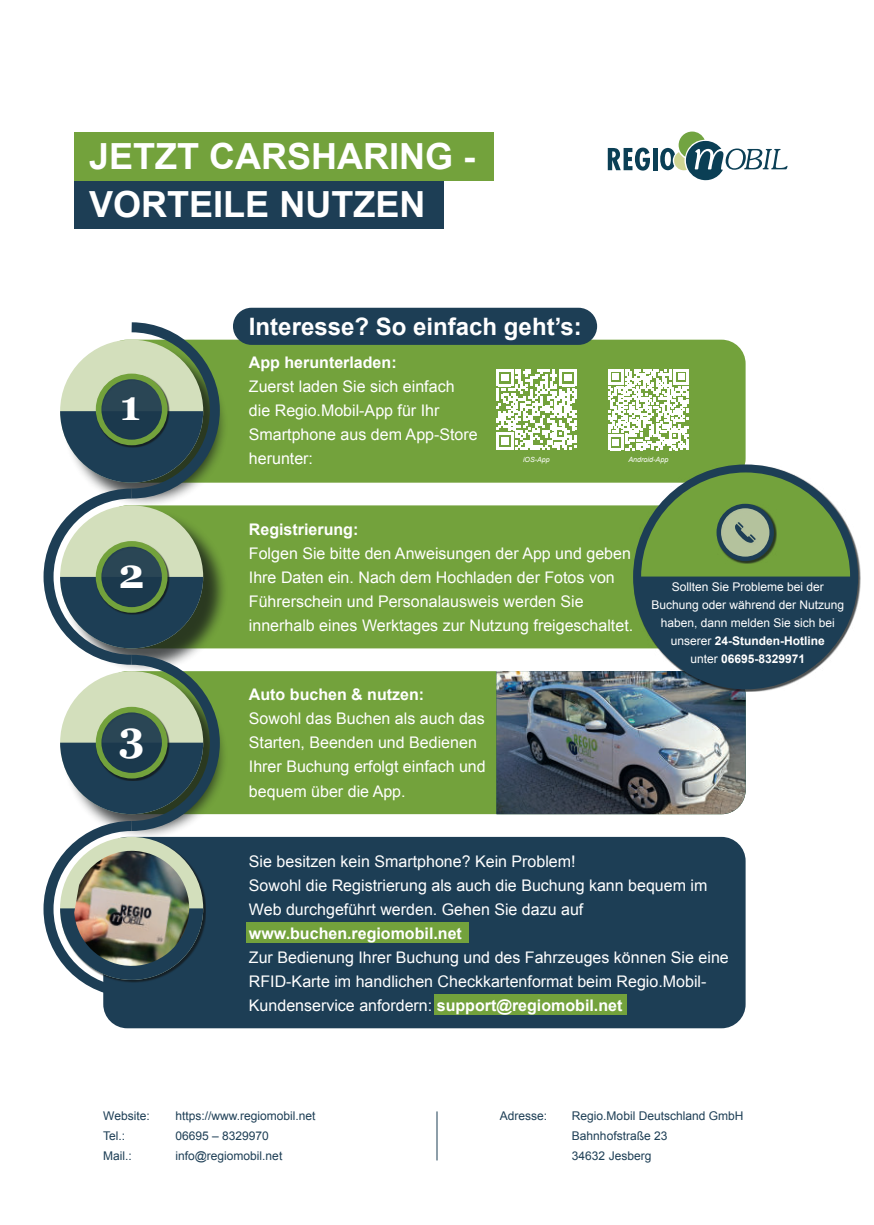
<style>
.page{position:relative;width:874px;height:1225px;background:#fff}
.page>*{position:absolute;margin:0;border:0;box-sizing:border-box;transform-origin:0 0}
.t1{font:700 41.4px "Georgia";color:#fff}
.t2{font:700 36px/48px "Arial";color:#fff}
.t3{font:700 24px "Arial";color:#fff}
.t4{font:16px/24px "Arial";color:#fff}
.t5{font:700 16px "Arial";color:#fff}
.t6{font:12px/20px "Arial";color:#1d3e55}
.t7{font:12px/18px "Arial";color:#fff;text-align:center}
.t8{font:italic 7.2px "Arial";color:#fff}
.t9{font:italic 7px "Arial";color:#fff}
.s1{font-weight:700}
</style>
<div class="page">
<div style="left:103px;top:837px;width:642px;height:191px;background:#1d3e55;border-radius:24px"></div>
<div style="left:103px;top:671px;width:642px;height:143px;background:#73a23c;border-radius:24px"></div>
<div style="left:103px;top:505px;width:642px;height:143px;background:#73a23c;border-radius:24px"></div>
<div style="left:103px;top:340px;width:642px;height:143px;background:#73a23c;border-radius:24px"></div>
<svg style="left:496px;top:369px;width:80px;height:81px"></svg>
<svg style="left:608px;top:369px;width:80px;height:81px"></svg>
<div style="left:246px;top:922px;width:222px;height:21px;background:#73a23c"></div>
<svg style="left:43px;top:322px;width:182px;height:680px"></svg>
<div style="left:233px;top:308px;width:363px;height:37px;background:#1d3e55;border-radius:19px"></div>
<div style="left:434px;top:994px;width:192px;height:21px;background:#73a23c"></div>
<svg style="left:607px;top:148px;width:42px;height:23px"></svg>
<div style="left:652px;top:148px;width:5px;height:22px;background:#0b3f55"></div>
<svg style="left:660px;top:132px;width:127px;height:48px"></svg>
<div style="left:74px;top:180px;width:369px;height:49px;background:#1d3e55"></div>
<div style="left:74px;top:132px;width:419px;height:48px;background:#73a23c"></div>
<hr style="left:436px;top:1111px;width:1px;height:49px;background:#1d3e55">
<div style="left:633px;top:465px;width:227px;height:226px;background:#121617;opacity:.75"></div>
<div style="left:636px;top:468px;width:217px;height:217px;background:#73a23c;border-radius:50%"></div>
<div style="left:632px;top:464px;width:225px;height:225px;border:8px solid #1d3e55;border-radius:50%"></div>
<img style="left:496px;top:576px;width:357px;height:238px">
<div style="left:716px;top:504px;width:60px;height:60px;background:#121617;opacity:.75"></div>
<svg style="left:717px;top:506px;width:53px;height:53px;background:#a0b093"></svg>
<div style="left:716px;top:504px;width:57px;height:57px;border:4px solid #1d3e55;border-radius:50%"></div>
<svg style="left:734px;top:522px;width:21px;height:21px"></svg>
<h2 class="t2" style="left:89px;top:136px;width:387px">JETZT CARSHARING -<br>VORTEILE NUTZEN</h2>
<h1 class="t1" style="left:120px;top:389px;width:22px">1</h1>
<h1 class="t1" style="left:119px;top:557px;width:27px">2</h1>
<h1 class="t1" style="left:119px;top:720px;width:27px">3</h1>
<h3 class="t3" style="left:249px;top:317px;width:334px">Interesse? So einfach geht’s:</h3>
<p class="t5" style="left:249px;top:356px;width:149px">App herunterladen:</p>
<p class="t4" style="left:249px;top:376px;width:230px">Zuerst laden Sie sich einfach die Regio.Mobil-App für Ihr<br>Smartphone aus dem App-Store herunter:</p>
<p class="t9" style="left:523px;top:456px;width:28px">iOS-App</p>
<p class="t8" style="left:628px;top:456px;width:42px">Android-App</p>
<p class="t5" style="left:249px;top:523px;width:111px">Registrierung:</p>
<p class="t4" style="left:249px;top:542px;width:385px">Folgen Sie bitte den Anweisungen der App und geben Ihre Daten ein. Nach dem Hochladen der Fotos von Führerschein und Personalausweis werden Sie innerhalb eines Werktages zur Nutzung freigeschaltet.</p>
<p class="t5" style="left:249px;top:689px;width:177px">Auto buchen &amp; nutzen:</p>
<p class="t4" style="left:249px;top:708px;width:238px">Sowohl das Buchen als auch das<br>Starten, Beenden und Bedienen<br>Ihrer Buchung erfolgt einfach und bequem über die App.</p>
<p class="t7" style="left:651px;top:579px;width:194px">Sollten Sie Probleme bei der<br>Buchung oder während der Nutzung haben, dann melden Sie sich bei unserer <span class="s1">24-Stunden-Hotline<br></span>unter <span class="s1">06695-8329971</span></p>
<p class="t4" style="left:249px;top:850px;width:459px">Sie besitzen kein Smartphone? Kein Problem!<br>Sowohl die Registrierung als auch die Buchung kann bequem im<br>Web durchgeführt werden. Gehen Sie dazu auf</p>
<p class="t5" style="left:249px;top:927px;width:214px">www.buchen.regiomobil.net</p>
<p class="t4" style="left:249px;top:946px;width:481px">Zur Bedienung Ihrer Buchung und des Fahrzeuges können Sie eine<br>RFID-Karte im handlichen Checkkartenformat beim Regio.Mobil-<br>Kundenservice anfordern: <span class="s1">support@regiomobil.net</span></p>
<p class="t6" style="left:103px;top:1107px;width:48px">Website:</p>
<p class="t6" style="left:175px;top:1107px;width:142px">https://www.regiomobil.net</p>
<p class="t6" style="left:103px;top:1127px;width:24px">Tel.:</p>
<p class="t6" style="left:175px;top:1127px;width:95px">06695 – 8329970</p>
<p class="t6" style="left:103px;top:1147px;width:30px">Mail.:</p>
<p class="t6" style="left:175px;top:1147px;width:108px">info@regiomobil.net</p>
<p class="t6" style="left:499px;top:1107px;width:49px">Adresse:</p>
<p class="t6" style="left:571px;top:1107px;width:173px">Regio.Mobil Deutschland GmbH<br>Bahnhofstraße 23<br>34632 Jesberg</p>
</div>
